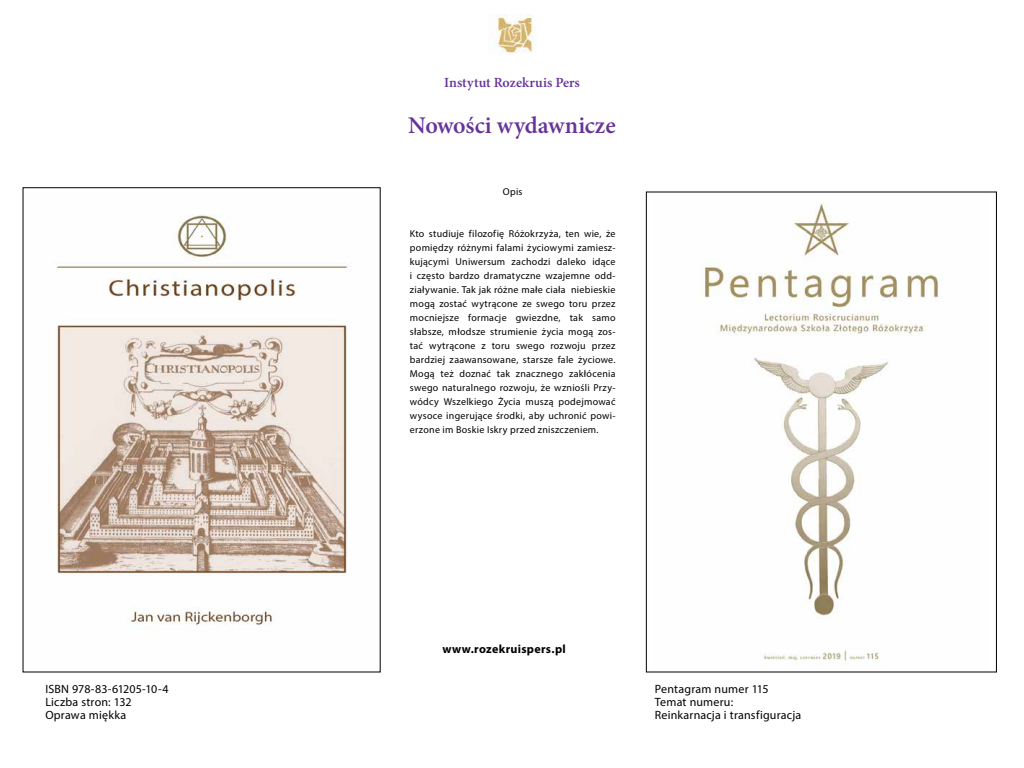
<style>
.page{position:relative;width:1024px;height:768px;background:#fff}
.page>*{position:absolute;margin:0;border:0;box-sizing:border-box;transform-origin:0 0}
.t1{font:600 24px "Minion Pro";color:#639}
.t2{font:600 14px "Minion Pro";color:#639}
.t3{font:12px/13px "Myriad Pro";letter-spacing:.015em;color:#000}
.t4{font:700 12px "Myriad Pro";letter-spacing:.025em;color:#000}
.t5{font:10px/14px "Myriad Pro";letter-spacing:.025em;color:#000;text-align:justify}
</style>
<div class="page">
<img style="left:492px;top:15px;width:44px;height:39px">
<img style="left:700px;top:203px;width:242px;height:461px">
<img style="left:56px;top:215px;width:292px;height:410px">
<p class="t3" style="left:45px;top:682px;width:125px">ISBN 978-83-61205-10-4<br>Liczba stron: 132<br>Oprawa miękka</p>
<h2 class="t2" style="left:444px;top:73px;width:137px">Instytut Rozekruis Pers</h2>
<h1 class="t1" style="left:408px;top:108px;width:209px">Nowości wydawnicze</h1>
<p class="t5" style="left:503px;top:185px;width:21px">Opis</p>
<p class="t5" style="left:410px;top:227px;width:207px">Kto studiuje filozofię Różokrzyża, ten wie, że pomiędzy różnymi falami życiowymi zamiesz&shy;kującymi Uniwersum zachodzi daleko idące i często bardzo dramatyczne wzajemne odd&shy;ziaływanie. Tak jak różne małe ciała niebieskie mogą zostać wytrącone ze swego toru przez mocniejsze formacje gwiezdne, tak samo słabsze, młodsze strumienie życia mogą zos&shy;tać wytrącone z toru swego rozwoju przez bardziej zaawansowane, starsze fale życiowe.<br>Mogą też doznać tak znacznego zakłócenia swego naturalnego rozwoju, że wzniośli Przy&shy;wódcy Wszelkiego Życia muszą podejmować wysoce ingerujące środki, aby uchronić powi&shy;erzone im Boskie Iskry przed zniszczeniem.</p>
<p class="t4" style="left:442px;top:642px;width:125px">www.rozekruispers.pl</p>
<p class="t3" style="left:655px;top:682px;width:148px">Pentagram numer 115<br>Temat numeru:<br>Reinkarnacja i transfiguracja</p>
</div>
